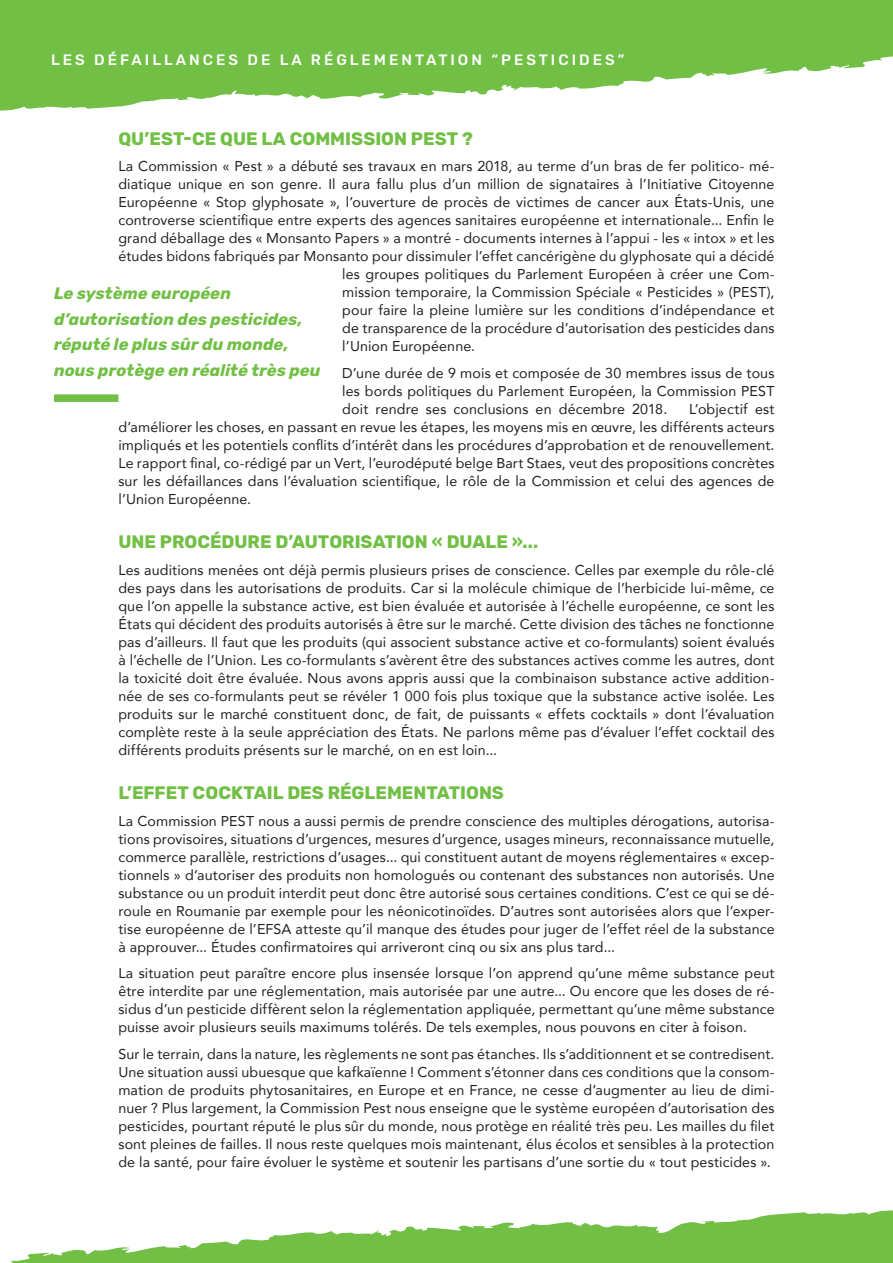
<style>
.page{position:relative;width:893px;height:1263px;background:#fff}
.page>*{position:absolute;margin:0;border:0;box-sizing:border-box;transform-origin:0 0}
.t1{font:700 18px "Rubik";color:#71bf44}
.t2{font:italic 700 16.5px/25.5px "Rubik";letter-spacing:.005em;color:#71bf44}
.t3{font:500 15px "Rubik";letter-spacing:.2em;color:#fff}
.t4{font:14.25px/18px "Avenir";letter-spacing:.01em;color:#231f20;text-align:justify}
</style>
<div class="page">
<svg style="left:10px;top:1210px;width:883px;height:53px"></svg>
<svg style="left:270px;top:1219px;width:623px;height:44px;background:#86c860"></svg>
<svg style="left:0;top:99px;width:191px;height:12px"></svg>
<svg style="left:0;top:0;width:893px;height:99px;background:#81c659"></svg>
<div style="left:54px;top:394px;width:64px;height:8px;background:#71bf44"></div>
<p class="t3" style="left:51px;top:51px;width:575px">LES DÉFAILLANCES DE LA RÉGLEMENTATION “PESTICIDES”</p>
<p class="t1" style="left:118px;top:128px;width:356px">QU’EST-CE QUE LA COMMISSION PEST ?</p>
<p class="t4" style="left:118px;top:157px;width:658px">La Commission « Pest » a débuté ses travaux en mars 2018, au terme d’un bras de fer politico- mé-</p>
<p class="t4" style="left:118px;top:175px;width:658px">diatique unique en son genre. Il aura fallu plus d’un million de signataires à l’Initiative Citoyenne</p>
<p class="t4" style="left:118px;top:193px;width:658px">Européenne « Stop glyphosate », l’ouverture de procès de victimes de cancer aux États-Unis, une</p>
<p class="t4" style="left:118px;top:211px;width:658px">controverse scientifique entre experts des agences sanitaires européenne et internationale... Enfin le</p>
<p class="t4" style="left:118px;top:229px;width:658px">grand déballage des « Monsanto Papers » a montré - documents internes à l’appui - les « intox » et les</p>
<p class="t4" style="left:118px;top:247px;width:658px">études bidons fabriqués par Monsanto pour dissimuler l’effet cancérigène du glyphosate qui a décidé</p>
<p class="t4" style="left:342px;top:265px;width:434px">les groupes politiques du Parlement Européen à créer une Com-</p>
<p class="t4" style="left:342px;top:283px;width:434px">mission temporaire, la Commission Spéciale « Pesticides » (PEST),</p>
<p class="t4" style="left:342px;top:301px;width:434px">pour faire la pleine lumière sur les conditions d’indépendance et</p>
<p class="t4" style="left:342px;top:319px;width:434px">de transparence de la procédure d’autorisation des pesticides dans</p>
<p class="t4" style="left:342px;top:337px;width:134px">l’Union Européenne.</p>
<p class="t4" style="left:342px;top:363px;width:434px">D’une durée de 9 mois et composée de 30 membres issus de tous les bords politiques du Parlement Européen, la Commission PEST doit rendre ses conclusions en décembre 2018.</p>
<p class="t2" style="left:54px;top:281px;width:268px">Le système européen d’autorisation des pesticides, réputé le plus sûr du monde, nous protège en réalité très peu</p>
<p class="t4" style="left:118px;top:399px;width:658px;text-indent:571px">L’objectif est d’améliorer les choses, en passant en revue les étapes, les moyens mis en œuvre, les différents acteurs impliqués et les potentiels conflits d’intérêt dans les procédures d’approbation et de renouvellement.<br>Le rapport final, co-rédigé par un Vert, l’eurodéputé belge Bart Staes, veut des propositions concrètes sur les défaillances dans l’évaluation scientifique, le rôle de la Commission et celui des agences de l’Union Européenne.</p>
<p class="t1" style="left:118px;top:531px;width:422px">UNE PROCÉDURE D’AUTORISATION « DUALE »...</p>
<p class="t4" style="left:118px;top:560px;width:658px">Les auditions menées ont déjà permis plusieurs prises de conscience. Celles par exemple du rôle-clé des pays dans les autorisations de produits. Car si la molécule chimique de l’herbicide lui-même, ce que l’on appelle la substance active, est bien évaluée et autorisée à l’échelle européenne, ce sont les États qui décident des produits autorisés à être sur le marché. Cette division des tâches ne fonctionne pas d’ailleurs. Il faut que les produits (qui associent substance active et co-formulants) soient évalués à l’échelle de l’Union. Les co-formulants s’avèrent être des substances actives comme les autres, dont la toxicité doit être évaluée. Nous avons appris aussi que la combinaison substance active addition&shy;née de ses co-formulants peut se révéler 1 000 fois plus toxique que la substance active isolée. Les produits sur le marché constituent donc, de fait, de puissants « effets cocktails » dont l’évaluation complète reste à la seule appréciation des États. Ne parlons même pas d’évaluer l’effet cocktail des différents produits présents sur le marché, on en est loin...</p>
<p class="t1" style="left:118px;top:782px;width:387px">L’EFFET COCKTAIL DES RÉGLEMENTATIONS</p>
<p class="t4" style="left:118px;top:811px;width:658px">La Commission PEST nous a aussi permis de prendre conscience des multiples dérogations, autorisa&shy;tions provisoires, situations d’urgences, mesures d’urgence, usages mineurs, reconnaissance mutuelle, commerce parallèle, restrictions d’usages... qui constituent autant de moyens réglementaires « excep&shy;tionnels » d’autoriser des produits non homologués ou contenant des substances non autorisés. Une substance ou un produit interdit peut donc être autorisé sous certaines conditions. C’est ce qui se dé&shy;roule en Roumanie par exemple pour les néonicotinoïdes. D’autres sont autorisées alors que l’exper&shy;tise européenne de l’EFSA atteste qu’il manque des études pour juger de l’effet réel de la substance à approuver... Études confirmatoires qui arriveront cinq ou six ans plus tard...</p>
<p class="t4" style="left:118px;top:964px;width:658px">La situation peut paraître encore plus insensée lorsque l’on apprend qu’une même substance peut être interdite par une réglementation, mais autorisée par une autre... Ou encore que les doses de ré&shy;sidus d’un pesticide diffèrent selon la réglementation appliquée, permettant qu’une même substance puisse avoir plusieurs seuils maximums tolérés. De tels exemples, nous pouvons en citer à foison.</p>
<p class="t4" style="left:118px;top:1044px;width:658px">Sur le terrain, dans la nature, les règlements ne sont pas étanches. Ils s’additionnent et se contredisent.<br>Une situation aussi ubuesque que kafkaïenne ! Comment s’étonner dans ces conditions que la consom&shy;mation de produits phytosanitaires, en Europe et en France, ne cesse d’augmenter au lieu de dimi&shy;nuer ? Plus largement, la Commission Pest nous enseigne que le système européen d’autorisation des pesticides, pourtant réputé le plus sûr du monde, nous protège en réalité très peu. Les mailles du filet sont pleines de failles. Il nous reste quelques mois maintenant, élus écolos et sensibles à la protection de la santé, pour faire évoluer le système et soutenir les partisans d’une sortie du « tout pesticides ».</p>
</div>
